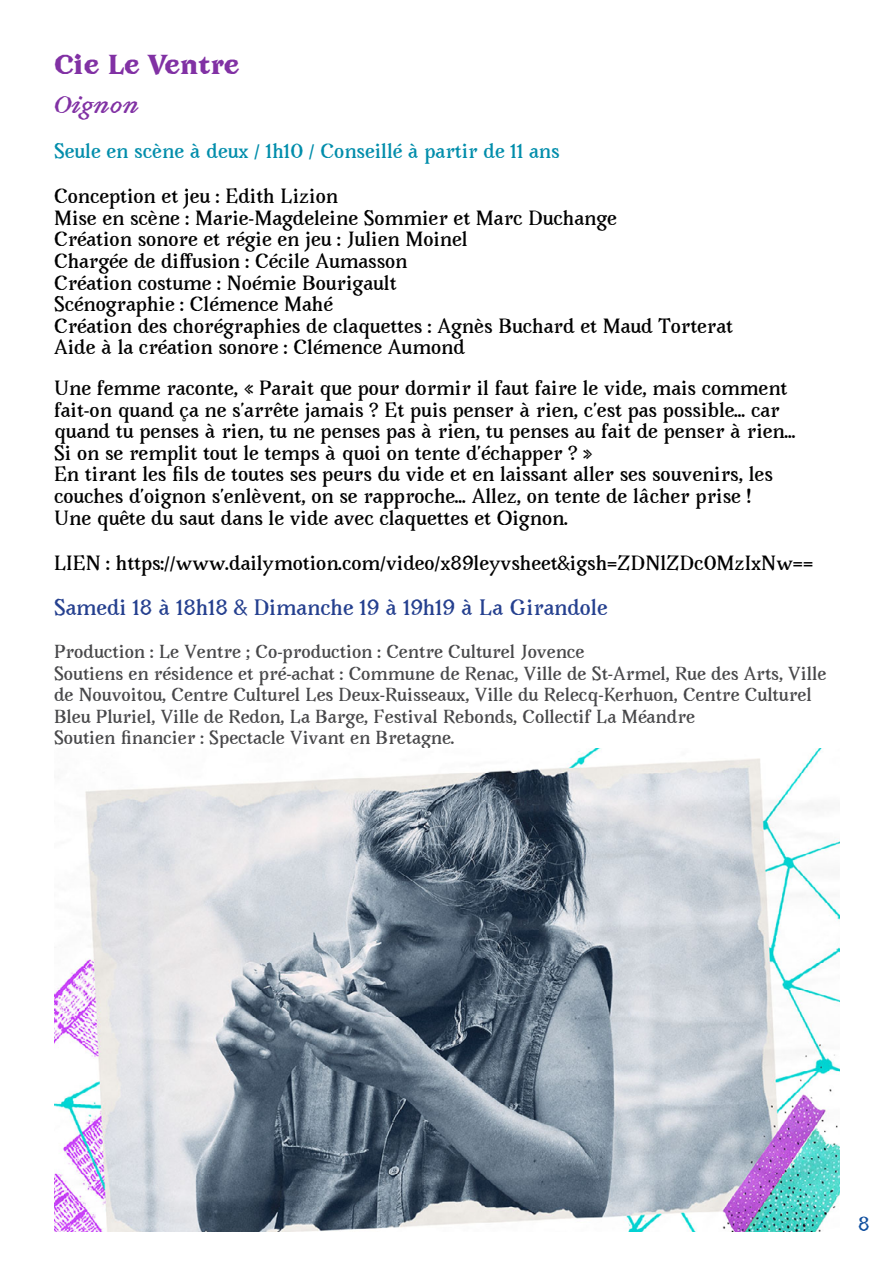
<style>
.page{position:relative;width:893px;height:1263px;background:#fff}
.page>*{position:absolute;margin:0;border:0;box-sizing:border-box;transform-origin:0 0}
.t1{font:900 24px "Avara";color:#8131a4}
.t2{font:italic 700 21px "Avara";color:#8131a4}
.t3{font:700 19.5px "Avara";color:#25408f}
.t4{font:700 18px/21.6px "Avara";color:#000}
.t5{font:700 18px "Avara";color:#008dab}
.t6{font:700 18px "Avara";color:#11509f}
.t7{font:700 16.5px/21.6px "Avara";color:#48484a}
</style>
<div class="page">
<img style="left:54px;top:748px;width:786px;height:484px">
<h1 class="t1" style="left:54px;top:47px;width:187px">Cie Le Ventre</h1>
<p class="t2" style="left:54px;top:90px;width:86px">Oignon</p>
<p class="t5" style="left:54px;top:138px;width:507px">Seule en scène à deux / 1h10 / Conseillé à partir de 11 ans</p>
<p class="t4" style="left:54px;top:186px;width:680px">Conception et jeu : Edith Lizion<br>Mise en scène : Marie-Magdeleine Sommier et Marc Duchange<br>Création sonore et régie en jeu : Julien Moinel<br>Chargée de diffusion : Cécile Aumasson<br>Création costume : Noémie Bourigault<br>Scénographie : Clémence Mahé<br>Création des chorégraphies de claquettes : Agnès Buchard et Maud Torterat Aide à la création sonore : Clémence Aumond</p>
<p class="t4" style="left:54px;top:377px;width:743px">Une femme raconte, « Parait que pour dormir il faut faire le vide, mais comment fait-on quand ça ne s’arrête jamais ? Et puis penser à rien, c’est pas possible... car quand tu penses à rien, tu ne penses pas à rien, tu penses au fait de penser à rien...<br>Si on se remplit tout le temps à quoi on tente d’échapper ? »<br>En tirant les fils de toutes ses peurs du vide et en laissant aller ses souvenirs, les couches d’oignon s’enlèvent, on se rapproche... Allez, on tente de lâcher prise !<br>Une quête du saut dans le vide avec claquettes et Oignon.</p>
<p class="t4" style="left:54px;top:552px;width:761px">LIEN : https://www.dailymotion.com/video/x89leyvsheet&amp;igsh=ZDNlZDc0MzIxNw==</p>
<p class="t3" style="left:54px;top:593px;width:555px">Samedi 18 à 18h18 &amp; Dimanche 19 à 19h19 à La Girandole</p>
<p class="t7" style="left:54px;top:641px;width:774px">Production : Le Ventre ; Co-production : Centre Culturel Jovence<br>Soutiens en résidence et pré-achat : Commune de Renac, Ville de St-Armel, Rue des Arts, Ville de Nouvoitou, Centre Culturel Les Deux-Ruisseaux, Ville du Relecq-Kerhuon, Centre Culturel Bleu Pluriel, Ville de Redon, La Barge, Festival Rebonds, Collectif La Méandre<br>Soutien financier : Spectacle Vivant en Bretagne.</p>
<p class="t6" style="left:858px;top:1211px;width:13px">8</p>
</div>
